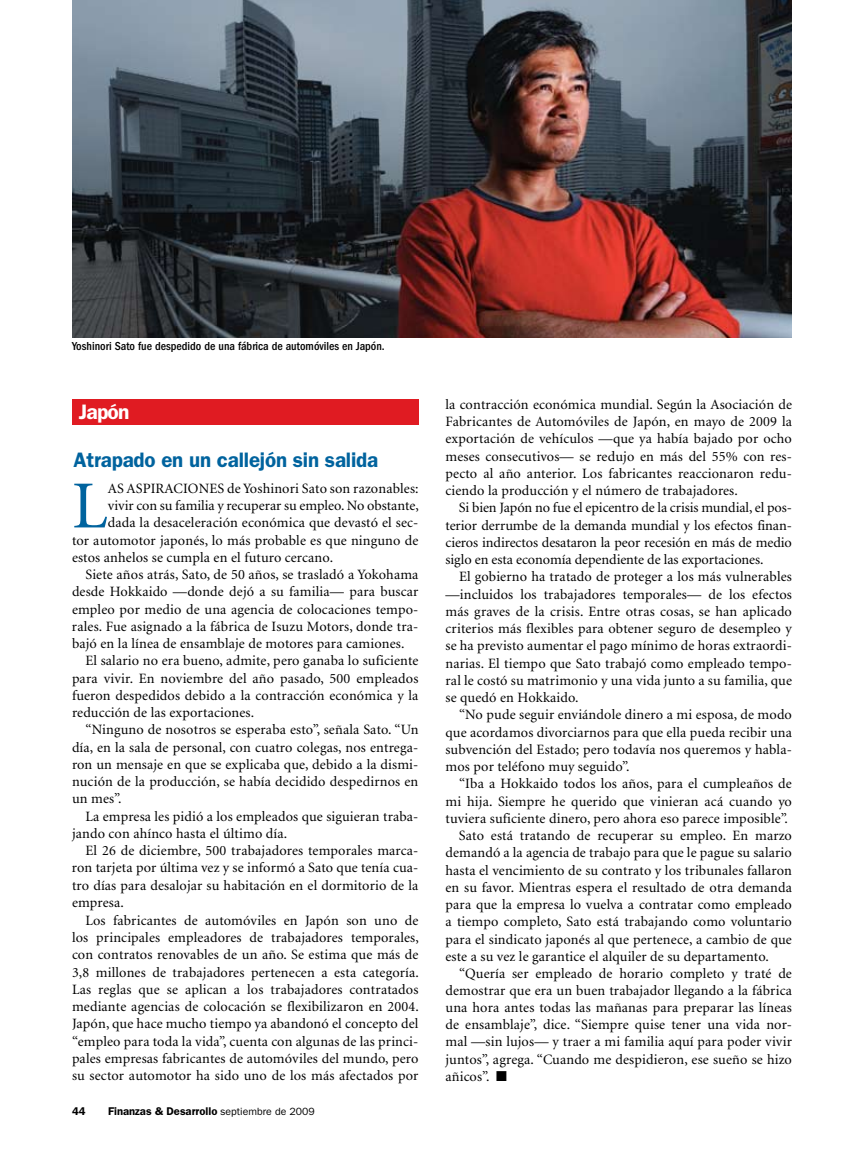
<style>
.page{position:relative;width:864px;height:1161px;background:#fff}
.page>*{position:absolute;margin:0;border:0;box-sizing:border-box;transform-origin:0 0}
.t1{font:67.35px "Minion";color:#00639e}
.t2{font:600 21px "Franklin Gothic";letter-spacing:-.01em;color:#00639e}
.t3{font:600 21px "Franklin Gothic";letter-spacing:-.035em;color:#fff}
.t4{font:14.25px/17.2px "Minion";letter-spacing:.01em;color:#000;text-align:justify}
.t5{font:500 condensed 12px "Franklin Gothic";color:#000}
.t6{font:600 11.25px "Franklin Gothic";color:#000}
.s1{font-weight:400;font-size:10.5px}
</style>
<div class="page">
<img style="left:72px;top:0;width:720px;height:338px">
<div style="left:72px;top:399px;width:346px;height:26px;background:#e01b22"></div>
<p class="t5" style="left:72px;top:340px;width:314px">Yoshinori Sato fue despedido de una fábrica de automóviles en Japón.</p>
<h2 class="t3" style="left:79px;top:400px;width:52px">Japón</h2>
<h2 class="t2" style="left:74px;top:447px;width:306px">Atrapado en un callejón sin salida</h2>
<h1 class="t1" style="left:72px;top:473px;width:37px">L</h1>
<p class="t4" style="left:108px;top:480px;width:45px">as aspiracione</p>
<p class="t4" style="left:217px;top:480px;width:203px">s de Yoshinori Sato son razonables:</p>
<p class="t4" style="left:108px;top:498px;width:313px">vivir con su familia y recuperar su empleo. No obstante,</p>
<p class="t4" style="left:108px;top:515px;width:312px">dada la desaceleración económica que devastó el sec-</p>
<p class="t4" style="left:72px;top:532px;width:348px">tor automotor japonés, lo más probable es que ninguno de</p>
<p class="t4" style="left:72px;top:549px;width:263px">estos anhelos se cumpla en el futuro cercano.</p>
<p class="t4" style="left:85px;top:567px;width:334px">Siete años atrás, Sato, de 50 años, se trasladó a Yokohama</p>
<p class="t4" style="left:72px;top:584px;width:348px">desde Hokkaido —donde dejó a su familia— para buscar</p>
<p class="t4" style="left:72px;top:601px;width:348px">empleo por medio de una agencia de colocaciones tempo-</p>
<p class="t4" style="left:72px;top:618px;width:348px">rales. Fue asignado a la fábrica de Isuzu Motors, donde tra-</p>
<p class="t4" style="left:72px;top:636px;width:334px">bajó en la línea de ensamblaje de motores para camiones.</p>
<p class="t4" style="left:86px;top:653px;width:334px">El salario no era bueno, admite, pero ganaba lo suficiente</p>
<p class="t4" style="left:72px;top:670px;width:348px">para vivir. En noviembre del año pasado, 500 empleados</p>
<p class="t4" style="left:72px;top:687px;width:348px">fueron despedidos debido a la contracción económica y la</p>
<p class="t4" style="left:72px;top:705px;width:184px">reducción de las exportaciones.</p>
<p class="t4" style="left:85px;top:722px;width:334px">“Ninguno de nosotros se esperaba esto”, señala Sato. “Un</p>
<p class="t4" style="left:72px;top:739px;width:348px">día, en la sala de personal, con cuatro colegas, nos entrega-</p>
<p class="t4" style="left:72px;top:756px;width:348px">ron un mensaje en que se explicaba que, debido a la dismi-</p>
<p class="t4" style="left:72px;top:774px;width:348px">nución de la producción, se había decidido despedirnos en</p>
<p class="t4" style="left:72px;top:791px;width:51px">un mes”.</p>
<p class="t4" style="left:86px;top:808px;width:335px">La empresa les pidió a los empleados que siguieran traba-</p>
<p class="t4" style="left:72px;top:825px;width:217px">jando con ahínco hasta el último día.</p>
<p class="t4" style="left:86px;top:843px;width:335px">El 26 de diciembre, 500 trabajadores temporales marca-</p>
<p class="t4" style="left:72px;top:860px;width:348px">ron tarjeta por última vez y se informó a Sato que tenía cua-</p>
<p class="t4" style="left:72px;top:877px;width:348px">tro días para desalojar su habitación en el dormitorio de la</p>
<p class="t4" style="left:72px;top:894px;width:53px">empresa.</p>
<p class="t4" style="left:86px;top:912px;width:334px">Los fabricantes de automóviles en Japón son uno de</p>
<p class="t4" style="left:72px;top:930px;width:348px">los principales empleadores de trabajadores temporales,</p>
<p class="t4" style="left:72px;top:947px;width:348px">con contratos renovables de un año. Se estima que más de</p>
<p class="t4" style="left:72px;top:964px;width:348px">3,8 millones de trabajadores pertenecen a esta categoría.</p>
<p class="t4" style="left:72px;top:981px;width:348px">Las reglas que se aplican a los trabajadores contratados</p>
<p class="t4" style="left:72px;top:999px;width:348px">mediante agencias de colocación se flexibilizaron en 2004.</p>
<p class="t4" style="left:72px;top:1016px;width:348px">Japón, que hace mucho tiempo ya abandonó el concepto del</p>
<p class="t4" style="left:72px;top:1033px;width:348px">“empleo para toda la vida”, cuenta con algunas de las princi-</p>
<p class="t4" style="left:72px;top:1050px;width:348px">pales empresas fabricantes de automóviles del mundo, pero</p>
<p class="t4" style="left:72px;top:1068px;width:348px">su sector automotor ha sido uno de los más afectados por</p>
<p class="t6" style="left:72px;top:1105px;width:15px">44</p>
<p class="t6" style="left:108px;top:1105px;width:208px">Finanzas &amp; Desarrollo <span class="s1">septiembre de 2009</span></p>
<p class="t4" style="left:446px;top:396px;width:348px">la contracción económica mundial. Según la Asociación de Fabricantes de Automóviles de Japón, en mayo de 2009 la exportación de vehículos —que ya había bajado por ocho meses consecutivos— se redujo en más del 55% con res&shy;pecto al año anterior. Los fabricantes reaccionaron redu&shy;ciendo la producción y el número de trabajadores.</p>
<p class="t4" style="left:446px;top:500px;width:348px;text-indent:13px">Si bien Japón no fue el epicentro de la crisis mundial, el pos&shy;terior derrumbe de la demanda mundial y los efectos finan&shy;cieros indirectos desataron la peor recesión en más de medio siglo en esta economía dependiente de las exportaciones.</p>
<p class="t4" style="left:445px;top:569px;width:348px;text-indent:14px">El gobierno ha tratado de proteger a los más vulnerables —incluidos los trabajadores temporales— de los efectos más graves de la crisis. Entre otras cosas, se han aplicado criterios más flexibles para obtener seguro de desempleo y se ha previsto aumentar el pago mínimo de horas extraordi&shy;narias. El tiempo que Sato trabajó como empleado tempo&shy;ral le costó su matrimonio y una vida junto a su familia, que se quedó en Hokkaido.</p>
<p class="t4" style="left:446px;top:707px;width:348px;text-indent:14px">“No pude seguir enviándole dinero a mi esposa, de modo que acordamos divorciarnos para que ella pueda recibir una subvención del Estado; pero todavía nos queremos y habla&shy;mos por teléfono muy seguido”.</p>
<p class="t4" style="left:459px;top:776px;width:334px">“Iba a Hokkaido todos los años, para el cumpleaños de</p>
<p class="t4" style="left:446px;top:793px;width:348px">mi hija. Siempre he querido que vinieran acá cuando yo</p>
<p class="t4" style="left:446px;top:810px;width:344px">tuviera suficiente dinero, pero ahora eso parece imposible”.</p>
<p class="t4" style="left:459px;top:828px;width:335px">Sato está tratando de recuperar su empleo. En marzo</p>
<p class="t4" style="left:446px;top:845px;width:348px">demandó a la agencia de trabajo para que le pague su salario</p>
<p class="t4" style="left:446px;top:862px;width:348px">hasta el vencimiento de su contrato y los tribunales fallaron</p>
<p class="t4" style="left:446px;top:879px;width:348px">en su favor. Mientras espera el resultado de otra demanda</p>
<p class="t4" style="left:446px;top:897px;width:348px">para que la empresa lo vuelva a contratar como empleado</p>
<p class="t4" style="left:446px;top:914px;width:348px">a tiempo completo, Sato está trabajando como voluntario</p>
<p class="t4" style="left:446px;top:931px;width:348px">para el sindicato japonés al que pertenece, a cambio de que</p>
<p class="t4" style="left:446px;top:948px;width:325px">este a su vez le garantice el alquiler de su departamento.</p>
<p class="t4" style="left:459px;top:965px;width:334px">“Quería ser empleado de horario completo y traté de</p>
<p class="t4" style="left:446px;top:983px;width:348px">demostrar que era un buen trabajador llegando a la fábrica</p>
<p class="t4" style="left:446px;top:1000px;width:348px">una hora antes todas las mañanas para preparar las líneas</p>
<p class="t4" style="left:446px;top:1017px;width:348px">de ensamblaje”, dice. “Siempre quise tener una vida nor-</p>
<p class="t4" style="left:446px;top:1034px;width:348px">mal —sin lujos— y traer a mi familia aquí para poder vivir</p>
<p class="t4" style="left:446px;top:1051px;width:348px">juntos”, agrega. “Cuando me despidieron, ese sueño se hizo</p>
<p class="t4" style="left:446px;top:1068px;width:63px">añicos”. ■</p>
</div>
